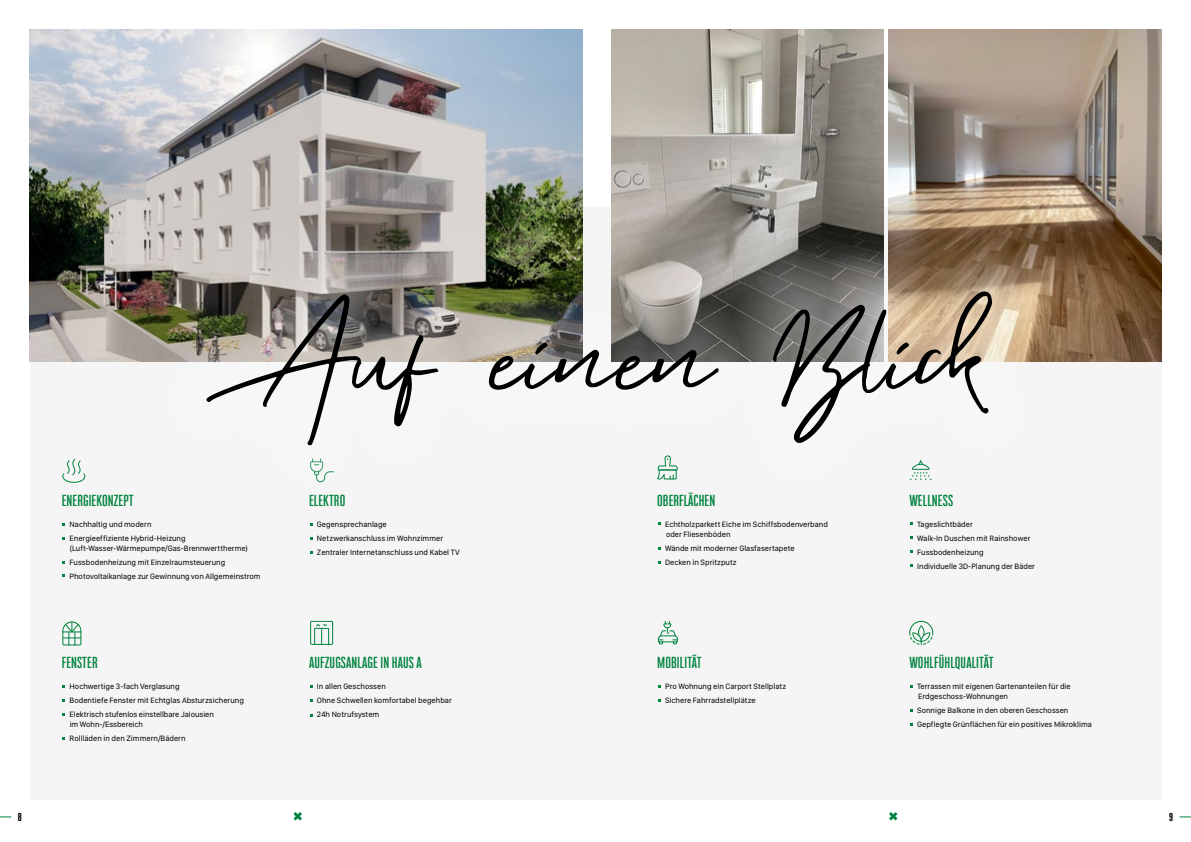
<style>
.page{position:relative;width:1191px;height:842px;background:#fff}
.page>*{position:absolute;margin:0;border:0;box-sizing:border-box;transform-origin:0 0}
.t1{font:177.6px "Aurelie Smith Script";color:#000}
.t2{font:700 14px "Bw Stretch";letter-spacing:.01em;color:#00833e}
.t3{font:900 10px "Bw Stretch";color:#020203}
.t4{font:8px/14px "SF Compact Display";color:#020203}
</style>
<div class="page">
<div style="left:30px;top:207px;width:1131px;height:592px;background:#f5f5f5"></div>
<img style="left:889px;top:30px;width:272px;height:331px">
<img style="left:30px;top:30px;width:553px;height:331px">
<svg style="left:62px;top:459px;width:23px;height:24px"></svg>
<svg style="left:658px;top:621px;width:20px;height:23px"></svg>
<svg style="left:909px;top:621px;width:25px;height:24px"></svg>
<svg style="left:310px;top:621px;width:23px;height:24px"></svg>
<svg style="left:62px;top:621px;width:19px;height:24px"></svg>
<img style="left:611px;top:30px;width:272px;height:206px">
<div style="left:150px;top:236px;width:898px;height:266px;background:#fff;opacity:.63"></div>
<svg style="left:1179px;top:816px;width:12px;height:1px"></svg>
<svg style="left:293px;top:812px;width:9px;height:8px"></svg>
<svg style="left:889px;top:812px;width:8px;height:8px"></svg>
<h2 class="t2" style="left:62px;top:491px;width:73px">ENERGIEKONZEPT</h2>
<h1 class="t1" style="left:206px;top:264px;width:791px">Auf einen Blick</h1>
<h2 class="t2" style="left:309px;top:491px;width:38px">ELEKTRO</h2>
<h2 class="t2" style="left:657px;top:491px;width:60px">OBERFLÄCHEN</h2>
<h2 class="t2" style="left:909px;top:491px;width:45px">WELLNESS</h2>
<p class="t4" style="left:70px;top:517px;width:117px">Nachhaltig und modern<br>Energieeffiziente Hybrid-Heizung</p>
<p class="t4" style="left:69px;top:541px;width:193px">(Luft-Wasser-Wärmepumpe/Gas-Brennwerttherme)<br>Fussbodenheizung mit Einzelraumsteuerung<br>Photovoltaikanlage zur Gewinnung von Allgemeinstrom</p>
<h2 class="t2" style="left:62px;top:654px;width:37px">FENSTER</h2>
<p class="t4" style="left:70px;top:679px;width:176px">Hochwertige 3-fach Verglasung<br>Bodentiefe Fenster mit Echtglas Absturzsicherung<br>Elektrisch stufenlos einstellbare Jalousien</p>
<p class="t4" style="left:70px;top:717px;width:118px">im Wohn-/Essbereich<br>Rollläden in den Zimmern/Bädern</p>
<p class="t4" style="left:317px;top:517px;width:144px">Gegensprechanlage<br>Netzwerkanschluss im Wohnzimmer<br>Zentraler Internetanschluss und Kabel TV</p>
<h2 class="t2" style="left:309px;top:654px;width:114px">AUFZUGSANLAGE IN HAUS A</h2>
<p class="t4" style="left:317px;top:679px;width:136px">In allen Geschossen<br>Ohne Schwellen komfortabel begehbar<br>24h Notrufsystem</p>
<p class="t4" style="left:665px;top:519px;width:164px;line-height:10px">Echtholzparkett Eiche im Schiffsbodenverband oder Fliesenböden</p>
<p class="t4" style="left:665px;top:541px;width:131px">Wände mit moderner Glasfasertapete<br>Decken in Spritzputz</p>
<p class="t4" style="left:917px;top:517px;width:119px">Tageslichtbäder<br>Walk-In Duschen mit Rainshower<br>Fussbodenheizung<br>Individuelle 3D-Planung der Bäder</p>
<h2 class="t2" style="left:657px;top:654px;width:46px">MOBILITÄT</h2>
<h2 class="t2" style="left:909px;top:654px;width:86px">WOHLFÜHLQUALITÄT</h2>
<p class="t4" style="left:665px;top:679px;width:122px">Pro Wohnung ein Carport Stellplatz<br>Sichere Fahrradstellplätze</p>
<p class="t4" style="left:917px;top:681px;width:155px;line-height:10px">Terrassen mit eigenen Gartenanteilen für die<br>Erdgeschoss-Wohnungen</p>
<p class="t4" style="left:917px;top:703px;width:176px">Sonnige Balkone in den oberen Geschossen<br>Gepflegte Grünflächen für ein positives Mikroklima</p>
<p class="t3" style="left:18px;top:810px;width:5px">8</p>
<p class="t3" style="left:1169px;top:810px;width:5px">9</p>
</div>
